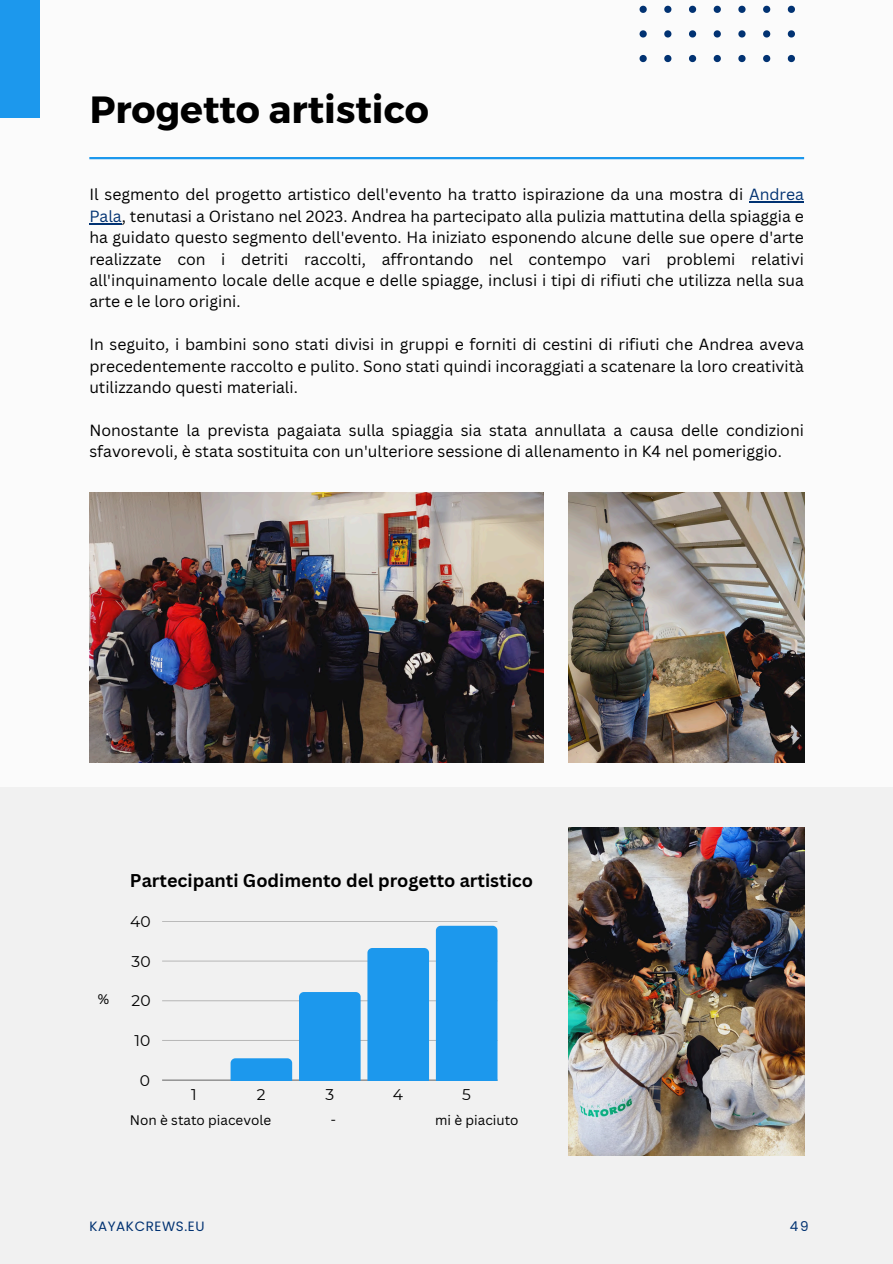
<style>
.page{position:relative;width:893px;height:1264px;background:#fff}
.page>*{position:absolute;margin:0;border:0;box-sizing:border-box;transform-origin:0 0}
.t1{font:700 37.8px "Montserrat";color:#000}
.t2{font:700 18px "Canva Sans";color:#000}
.t3{font:15.75px/21.3px "Canva Sans";color:#000;text-align:justify}
.t4{font:15.45px "Montserrat";color:#000}
.t5{font:13.5px "Canva Sans";color:#000}
.t6{font:13.5px "Poppins";letter-spacing:.045em;color:#013272}
.s1{color:#013272}
</style>
<div class="page">
<div style="left:0;top:0;width:892px;height:1263px;background:#fbfbfb"></div>
<img style="left:89px;top:492px;width:454px;height:270px">
<div style="left:0;top:787px;width:892px;height:476px;background:#f1f1f1"></div>
<img style="left:568px;top:828px;width:236px;height:327px">
<hr style="left:89px;top:157px;width:715px;height:2px;background:#1c98ed">
<img style="left:568px;top:492px;width:236px;height:270px">
<hr style="left:749px;top:201px;width:55px;height:2px;background:#013272">
<hr style="left:89px;top:223px;width:33px;height:1px;background:#013272">
<hr style="left:162px;top:1079px;width:335px;height:1px;background:#bbb">
<hr style="left:162px;top:1040px;width:335px;height:1px;background:#b8b8b8">
<hr style="left:162px;top:1000px;width:335px;height:1px;background:#c5c5c5">
<hr style="left:162px;top:960px;width:335px;height:1px;background:#d8d8d8">
<hr style="left:162px;top:921px;width:335px;height:1px;background:#bababa">
<svg style="left:230px;top:1058px;width:62px;height:22px"></svg>
<div style="left:299px;top:992px;width:61px;height:88px;background:#1c98ed"></div>
<div style="left:367px;top:948px;width:62px;height:132px;background:#1c98ed"></div>
<div style="left:436px;top:925px;width:61px;height:155px;background:#1c98ed"></div>
<div style="left:0;top:0;width:40px;height:118px;background:#1c98ed"></div>
<svg style="left:639px;top:55px;width:7px;height:7px"></svg>
<svg style="left:639px;top:30px;width:7px;height:8px"></svg>
<svg style="left:639px;top:6px;width:7px;height:7px"></svg>
<svg style="left:664px;top:55px;width:7px;height:7px"></svg>
<svg style="left:664px;top:30px;width:7px;height:8px"></svg>
<svg style="left:664px;top:6px;width:7px;height:7px"></svg>
<svg style="left:689px;top:55px;width:7px;height:7px"></svg>
<svg style="left:689px;top:30px;width:7px;height:8px"></svg>
<svg style="left:689px;top:6px;width:7px;height:7px"></svg>
<svg style="left:713px;top:55px;width:7px;height:7px"></svg>
<svg style="left:713px;top:30px;width:7px;height:8px"></svg>
<svg style="left:713px;top:6px;width:7px;height:7px"></svg>
<svg style="left:738px;top:55px;width:7px;height:7px"></svg>
<svg style="left:738px;top:30px;width:7px;height:8px"></svg>
<svg style="left:738px;top:6px;width:7px;height:7px"></svg>
<svg style="left:763px;top:55px;width:7px;height:7px"></svg>
<svg style="left:763px;top:30px;width:7px;height:8px"></svg>
<svg style="left:763px;top:6px;width:7px;height:7px"></svg>
<svg style="left:787px;top:55px;width:7px;height:7px"></svg>
<svg style="left:787px;top:30px;width:7px;height:8px"></svg>
<svg style="left:787px;top:6px;width:7px;height:7px"></svg>
<h1 class="t1" style="left:90px;top:85px;width:341px">Progetto artistico</h1>
<p class="t3" style="left:89px;top:184px;width:716px">Il segmento del progetto artistico dell'evento ha tratto ispirazione da una mostra di <span class="s1">Andrea Pala</span>, tenutasi a Oristano nel 2023. Andrea ha partecipato alla pulizia mattutina della spiaggia e ha guidato questo segmento dell'evento. Ha iniziato esponendo alcune delle sue opere d'arte realizzate con i detriti raccolti, affrontando nel contempo vari problemi relativi all'inquinamento locale delle acque e delle spiagge, inclusi i tipi di rifiuti che utilizza nella sua arte e le loro origini.</p>
<p class="t3" style="left:89px;top:333px;width:716px">In seguito, i bambini sono stati divisi in gruppi e forniti di cestini di rifiuti che Andrea aveva precedentemente raccolto e pulito. Sono stati quindi incoraggiati a scatenare la loro creatività utilizzando questi materiali.</p>
<h3 class="t3" style="left:89px;top:419px;width:716px">Nonostante la prevista pagaiata sulla spiaggia sia stata annullata a causa delle condizioni sfavorevoli, è stata sostituita con un'ulteriore sessione di allenamento in K4 nel pomeriggio.</h3>
<h3 class="t2" style="left:130px;top:867px;width:405px">Partecipanti Godimento del progetto artistico</h3>
<p class="t4" style="left:130px;top:912px;width:22px">40</p>
<p class="t5" style="left:98px;top:989px;width:13px">%</p>
<p class="t4" style="left:132px;top:951px;width:20px">30</p>
<p class="t4" style="left:132px;top:991px;width:20px">20</p>
<p class="t4" style="left:134px;top:1031px;width:17px">10</p>
<p class="t4" style="left:140px;top:1070px;width:12px">0</p>
<p class="t4" style="left:191px;top:1084px;width:7px">1</p>
<p class="t4" style="left:257px;top:1084px;width:10px">2</p>
<p class="t4" style="left:325px;top:1084px;width:10px">3</p>
<p class="t4" style="left:393px;top:1084px;width:12px">4</p>
<p class="t4" style="left:462px;top:1084px;width:10px">5</p>
<h3 class="t5" style="left:130px;top:1110px;width:143px">Non è stato piacevole</h3>
<h3 class="t5" style="left:331px;top:1110px;width:7px">-</h3>
<h3 class="t5" style="left:435px;top:1110px;width:85px">mi è piaciuto</h3>
<p class="t6" style="left:89px;top:1217px;width:117px">KAYAKCREWS.EU</p>
<p class="t6" style="left:789px;top:1217px;width:20px">49</p>
</div>
